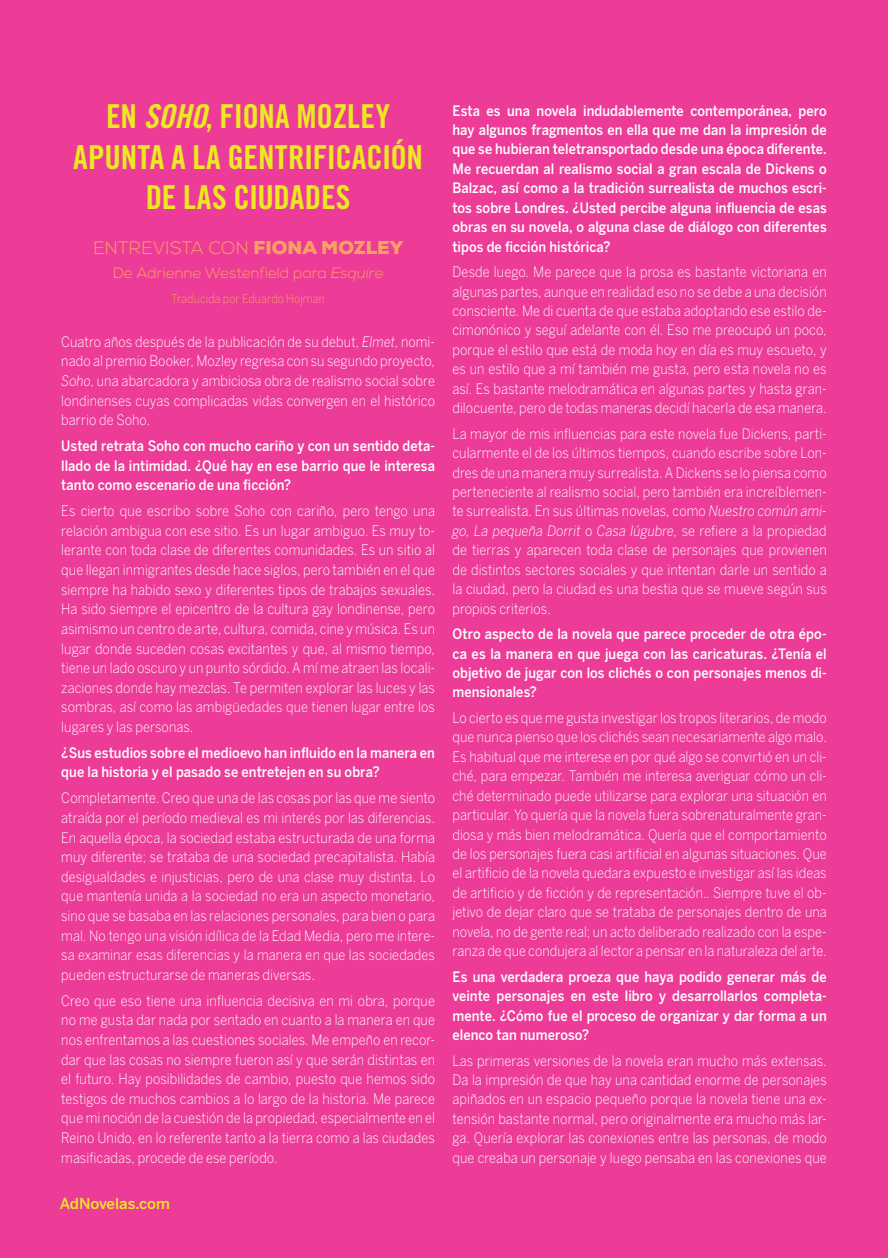
<style>
.page{position:relative;width:888px;height:1258px;background:#ec3c97}
.page>*{position:absolute;margin:0;border:0;box-sizing:border-box;transform-origin:0 0}
.Normal__Web{font:33px/40.5px "Trade Gothic LT Std Bd Cn 20";letter-spacing:-.005em;color:#ece822;text-align:center}
.Normal__Web-2{font:300 18px "Nexa";letter-spacing:-.005em;color:#f9a163}
.Normal__Web-3{font:300 15px "Nexa";letter-spacing:-.005em;color:#f9a163}
.t1{font:500 15px "Benton Sans";color:#ece822}
.respuesta{font:300 14.25px/19.4px "Benton Sans";letter-spacing:.005em;color:#fff;text-align:justify;scale:.9 1}
.respuesta-2{font:500 14.25px/19.4px "Benton Sans";letter-spacing:.005em;color:#fff;text-align:justify;scale:.9 1}
.respuesta-3{font:300 12px "Benton Sans";letter-spacing:.015em;color:#f9a163;scale:.9 1}
.s1{font-family:"Trade Gothic LT Std Bd Cn 20 Obl"}
.s2{font-weight:900}
.s3{font-style:italic}
</style>
<div class="page">
<p class="Normal__Web" style="left:73px;top:96px;width:351px">EN <span class="s1">SOHO</span>, FIONA MOZLEY<br>APUNTA A LA GENTRIFICACIÓN<br>DE LAS CIUDADES</p>
<p class="Normal__Web-2" style="left:93px;top:237px;width:311px">ENTREVISTA CON <span class="s2">FIONA MOZLEY</span></p>
<p class="Normal__Web-3" style="left:113px;top:264px;width:272px">De Adrienne Westenfield para <span class="s3">Esquire</span></p>
<p class="respuesta-3" style="left:171px;top:292px;width:172px">Traducida por Eduardo Hojman</p>
<p class="respuesta" style="left:61px;top:332px;width:417px">Cuatro años después de la publicación de su debut, <span class="s3">Elmet</span>, nomi&shy;nado al premio Booker, Mozley regresa con su segundo proyecto, <span class="s3">Soho</span>, una abarcadora y ambiciosa obra de realismo social sobre londinenses cuyas complicadas vidas convergen en el histórico barrio de Soho.</p>
<p class="respuesta-2" style="left:61px;top:436px;width:417px">Usted retrata Soho con mucho cariño y con un sentido deta&shy;llado de la intimidad. ¿Qué hay en ese barrio que le interesa tanto como escenario de una ficción?</p>
<p class="respuesta" style="left:61px;top:501px;width:417px">Es cierto que escribo sobre Soho con cariño, pero tengo una relación ambigua con ese sitio. Es un lugar ambiguo. Es muy to&shy;lerante con toda clase de diferentes comunidades. Es un sitio al que llegan inmigrantes desde hace siglos, pero también en el que siempre ha habido sexo y diferentes tipos de trabajos sexuales.<br>Ha sido siempre el epicentro de la cultura gay londinense, pero asimismo un centro de arte, cultura, comida, cine y música. Es un lugar donde suceden cosas excitantes y que, al mismo tiempo, tiene un lado oscuro y un punto sórdido. A mí me atraen las locali&shy;zaciones donde hay mezclas. Te permiten explorar las luces y las sombras, así como las ambigüedades que tienen lugar entre los lugares y las personas.</p>
<p class="respuesta-2" style="left:61px;top:743px;width:417px">¿Sus estudios sobre el medioevo han influido en la manera en que la historia y el pasado se entretejen en su obra?</p>
<p class="respuesta" style="left:61px;top:788px;width:417px">Completamente. Creo que una de las cosas por las que me siento atraída por el período medieval es mi interés por las diferencias.<br>En aquella época, la sociedad estaba estructurada de una forma muy diferente; se trataba de una sociedad precapitalista. Había desigualdades e injusticias, pero de una clase muy distinta. Lo que mantenía unida a la sociedad no era un aspecto monetario, sino que se basaba en las relaciones personales, para bien o para mal. No tengo una visión idílica de la Edad Media, pero me intere&shy;sa examinar esas diferencias y la manera en que las sociedades pueden estructurarse de maneras diversas.</p>
<p class="respuesta" style="left:61px;top:990px;width:417px">Creo que eso tiene una influencia decisiva en mi obra, porque no me gusta dar nada por sentado en cuanto a la manera en que nos enfrentamos a las cuestiones sociales. Me empeño en recor&shy;dar que las cosas no siempre fueron así y que serán distintas en el futuro. Hay posibilidades de cambio, puesto que hemos sido testigos de muchos cambios a lo largo de la historia. Me parece que mi noción de la cuestión de la propiedad, especialmente en el Reino Unido, en lo referente tanto a la tierra como a las ciudades masificadas, procede de ese período.</p>
<p class="t1" style="left:60px;top:1194px;width:112px">AdNovelas.com</p>
<p class="respuesta-2" style="left:452px;top:101px;width:417px">Esta es una novela indudablemente contemporánea, pero hay algunos fragmentos en ella que me dan la impresión de que se hubieran teletransportado desde una época diferente.<br>Me recuerdan al realismo social a gran escala de Dickens o Balzac, así como a la tradición surrealista de muchos escri&shy;tos sobre Londres. ¿Usted percibe alguna influencia de esas obras en su novela, o alguna clase de diálogo con diferentes tipos de ficción histórica?</p>
<p class="respuesta" style="left:452px;top:262px;width:417px">Desde luego. Me parece que la prosa es bastante victoriana en algunas partes, aunque en realidad eso no se debe a una decisión consciente. Me di cuenta de que estaba adoptando ese estilo de&shy;cimonónico y seguí adelante con él. Eso me preocupó un poco, porque el estilo que está de moda hoy en día es muy escueto, y es un estilo que a mí también me gusta, pero esta novela no es así. Es bastante melodramática en algunas partes y hasta gran&shy;dilocuente, pero de todas maneras decidí hacerla de esa manera.</p>
<p class="respuesta" style="left:452px;top:424px;width:417px">La mayor de mis influencias para este novela fue Dickens, parti&shy;cularmente el de los últimos tiempos, cuando escribe sobre Lon&shy;dres de una manera muy surrealista. A Dickens se lo piensa como perteneciente al realismo social, pero también era increíblemen&shy;te surrealista. En sus últimas novelas, como <span class="s3">Nuestro común ami&shy;go, La pequeña Dorrit</span> o <span class="s3">Casa lúgubre,</span> se refiere a la propiedad de tierras y aparecen toda clase de personajes que provienen de distintos sectores sociales y que intentan darle un sentido a la ciudad, pero la ciudad es una bestia que se mueve según sus propios criterios.</p>
<p class="respuesta-2" style="left:452px;top:624px;width:417px">Otro aspecto de la novela que parece proceder de otra épo&shy;ca es la manera en que juega con las caricaturas. ¿Tenía el objetivo de jugar con los clichés o con personajes menos di&shy;mensionales?</p>
<p class="respuesta" style="left:452px;top:708px;width:417px">Lo cierto es que me gusta investigar los tropos literarios, de modo que nunca pienso que los clichés sean necesariamente algo malo.<br>Es habitual que me interese en por qué algo se convirtió en un cli&shy;ché, para empezar. También me interesa averiguar cómo un cli&shy;ché determinado puede utilizarse para explorar una situación en particular. Yo quería que la novela fuera sobrenaturalmente gran&shy;diosa y más bien melodramática. Quería que el comportamiento de los personajes fuera casi artificial en algunas situaciones. Que el artificio de la novela quedara expuesto e investigar así las ideas de artificio y de ficción y de representación.. Siempre tuve el ob&shy;jetivo de dejar claro que se trataba de personajes dentro de una novela, no de gente real; un acto deliberado realizado con la espe&shy;ranza de que condujera al lector a pensar en la naturaleza del arte.</p>
<p class="respuesta-2" style="left:452px;top:967px;width:417px">Es una verdadera proeza que haya podido generar más de veinte personajes en este libro y desarrollarlos completa&shy;mente. ¿Cómo fue el proceso de organizar y dar forma a un elenco tan numeroso?</p>
<p class="respuesta" style="left:452px;top:1050px;width:417px">Las primeras versiones de la novela eran mucho más extensas.<br>Da la impresión de que hay una cantidad enorme de personajes apiñados en un espacio pequeño porque la novela tiene una ex&shy;tensión bastante normal, pero originalmente era mucho más lar&shy;ga. Quería explorar las conexiones entre las personas, de modo que creaba un personaje y luego pensaba en las conexiones que</p>
</div>
